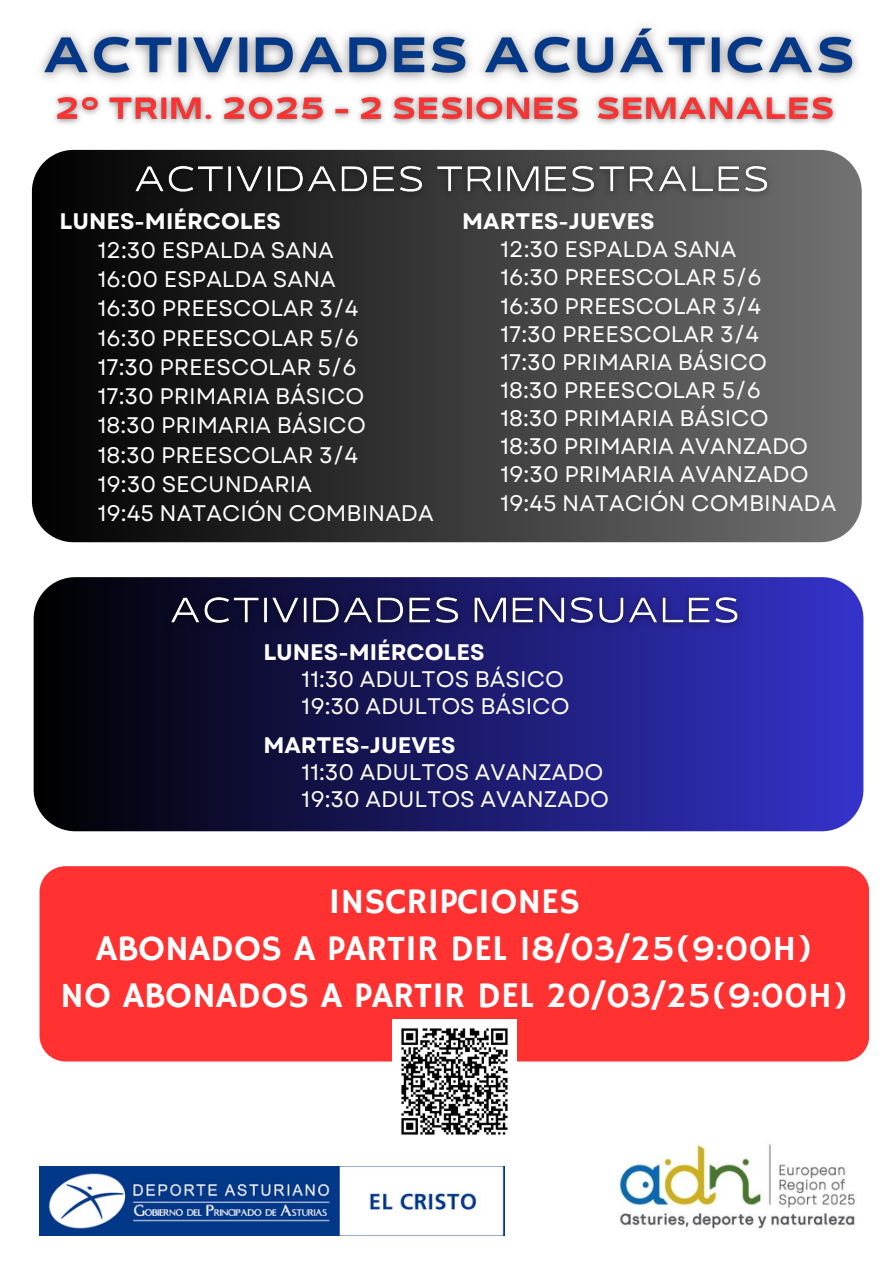
<style>
.page{position:relative;width:894px;height:1264px;background:#fff}
.page>*{position:absolute;margin:0;border:0;box-sizing:border-box;transform-origin:0 0}
.t1{font:36px/47.2px "Hammersmith One";color:#fff;text-align:center}
.t2{font:22.5px "Garet";color:#fff}
.t3{font:700 22.5px "Garet";color:#fff}
</style>
<div class="page">
<img style="left:39px;top:1166px;width:465px;height:69px">
<div style="left:39px;top:866px;width:829px;height:195px;background:#ff3131;border-radius:26px"></div>
<img style="left:392px;top:1019px;width:124px;height:116px">
<svg style="left:32px;top:150px;width:829px;height:392px;background:#3a3a3a"></svg>
<svg style="left:34px;top:577px;width:829px;height:254px;background:#1c1b67"></svg>
<img style="left:149px;top:586px;width:601px;height:51px">
<img style="left:619px;top:1144px;width:236px;height:85px">
<img style="left:41px;top:25px;width:817px;height:56px">
<img style="left:113px;top:156px;width:667px;height:50px">
<img style="left:54px;top:94px;width:782px;height:30px">
<p class="t3" style="left:60px;top:204px;width:223px">LUNES-MIÉRCOLES</p>
<p class="t2" style="left:98px;top:234px;width:237px">12:30 ESPALDA SANA</p>
<p class="t2" style="left:98px;top:263px;width:239px">16:00 ESPALDA SANA</p>
<p class="t2" style="left:98px;top:292px;width:262px">16:30 PREESCOLAR 3/4</p>
<p class="t2" style="left:98px;top:321px;width:263px">16:30 PREESCOLAR 5/6</p>
<p class="t2" style="left:98px;top:351px;width:260px">17:30 PREESCOLAR 5/6</p>
<p class="t2" style="left:98px;top:380px;width:268px">17:30 PRIMARIA BÁSICO</p>
<p class="t2" style="left:98px;top:409px;width:269px">18:30 PRIMARIA BÁSICO</p>
<p class="t2" style="left:98px;top:438px;width:262px">18:30 PREESCOLAR 3/4</p>
<p class="t2" style="left:98px;top:468px;width:215px">19:30 SECUNDARIA</p>
<h2 class="t2" style="left:98px;top:497px;width:337px">19:45 NATACIÓN COMBINADA</h2>
<p class="t3" style="left:462px;top:205px;width:194px">MARTES-JUEVES</p>
<p class="t2" style="left:500px;top:233px;width:237px">12:30 ESPALDA SANA</p>
<p class="t2" style="left:500px;top:261px;width:263px">16:30 PREESCOLAR 5/6</p>
<p class="t2" style="left:500px;top:289px;width:262px">16:30 PREESCOLAR 3/4</p>
<p class="t2" style="left:500px;top:317px;width:260px">17:30 PREESCOLAR 3/4</p>
<p class="t2" style="left:500px;top:346px;width:268px">17:30 PRIMARIA BÁSICO</p>
<p class="t2" style="left:500px;top:374px;width:262px">18:30 PREESCOLAR 5/6</p>
<p class="t2" style="left:500px;top:402px;width:269px">18:30 PRIMARIA BÁSICO</p>
<p class="t2" style="left:500px;top:430px;width:309px">18:30 PRIMARIA AVANZADO</p>
<p class="t2" style="left:500px;top:458px;width:309px">19:30 PRIMARIA AVANZADO</p>
<p class="t2" style="left:500px;top:486px;width:337px">19:45 NATACIÓN COMBINADA</p>
<p class="t3" style="left:263px;top:636px;width:223px">LUNES-MIÉRCOLES</p>
<p class="t2" style="left:301px;top:663px;width:264px">11:30 ADULTOS BÁSICO</p>
<p class="t2" style="left:301px;top:690px;width:269px">19:30 ADULTOS BÁSICO</p>
<p class="t3" style="left:263px;top:728px;width:194px">MARTES-JUEVES</p>
<p class="t2" style="left:301px;top:755px;width:303px">11:30 ADULTOS AVANZADO</p>
<p class="t2" style="left:301px;top:782px;width:309px">19:30 ADULTOS AVANZADO</p>
<p class="t1" style="left:60px;top:879px;width:789px">INSCRIPCIONES<br>ABONADOS A PARTIR DEL 18/03/25(9:00H)<br>NO ABONADOS A PARTIR DEL 20/03/25(9:00H)</p>
</div>
